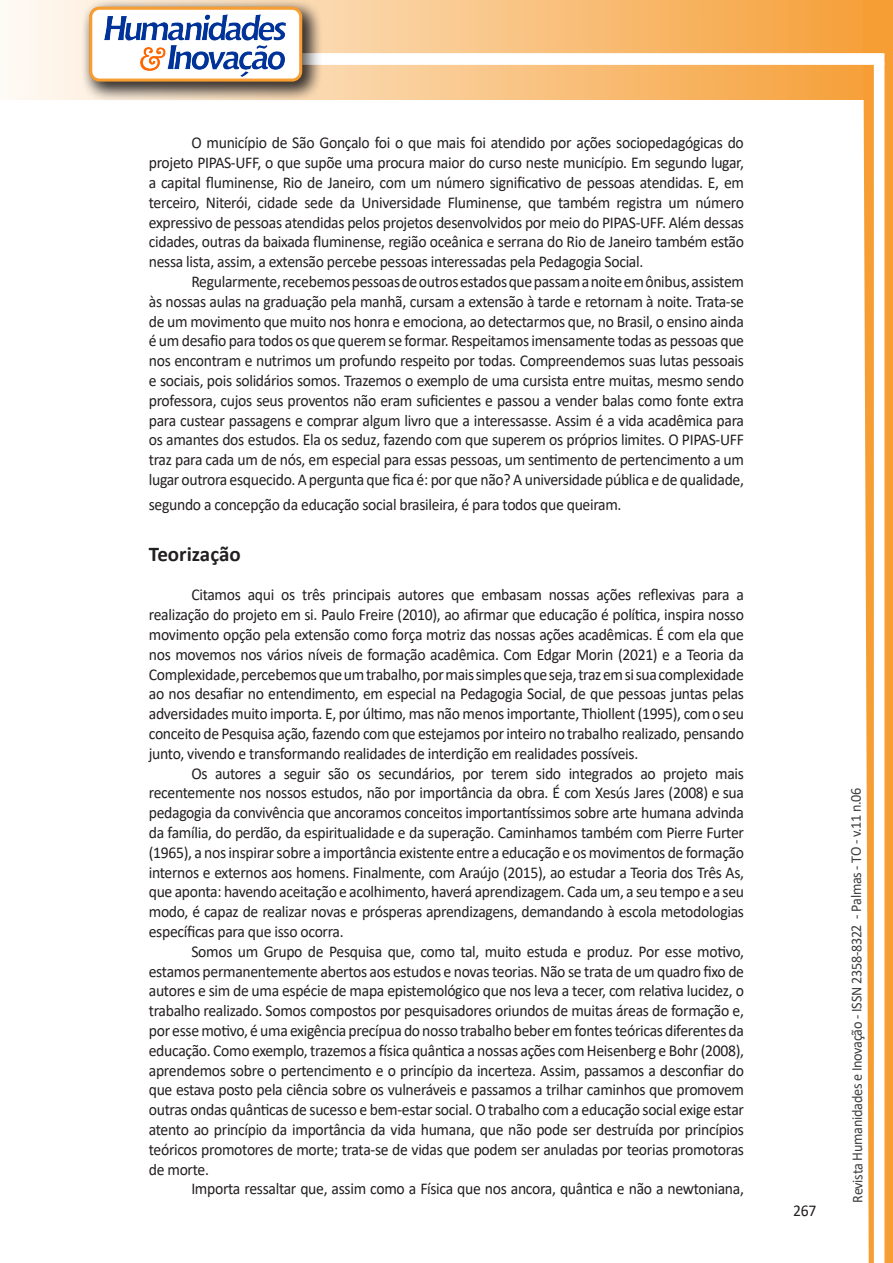
<style>
.page{position:relative;width:893px;height:1263px;background:#fff}
.page>*{position:absolute;margin:0;border:0;box-sizing:border-box;transform-origin:0 0}
.Titulo_2{font:700 21px "Calibri";color:#231f20}
.texto{font:16.5px/19.8px "Calibri";letter-spacing:-.02em;color:#231f20;text-align:justify;scale:.95 1}
.t1{font:15px "Calibri";letter-spacing:-.025em;color:#3e3e3f;scale:.95 1}
</style>
<div class="page">
<svg style="left:5px;top:0;width:858px;height:100px;background:#f9c484"></svg>
<div style="left:302px;top:53px;width:582px;height:12px;background:#fff;border:2px solid #fff"></div>
<svg style="left:863px;top:0;width:30px;height:1263px"></svg>
<div style="left:81px;top:0;width:241px;height:102px;background:#231f20;opacity:.75"></div>
<div style="left:91px;top:8px;width:210px;height:72px;background:#fff;border-radius:9px"></div>
<img style="left:104px;top:14px;width:181px;height:62px">
<div style="left:89px;top:7px;width:213px;height:75px;border:3px solid #f69e34;border-radius:9px"></div>
<p class="texto" style="left:149px;top:133px;width:628px;text-indent:43px">O município de São Gonçalo foi o que mais foi atendido por ações sociopedagógicas do projeto PIPAS-UFF, o que supõe uma procura maior do curso neste município. Em segundo lugar, a capital fluminense, Rio de Janeiro, com um número significativo de pessoas atendidas. E, em terceiro, Niterói, cidade sede da Universidade Fluminense, que também registra um número expressivo de pessoas atendidas pelos projetos desenvolvidos por meio do PIPAS-UFF. Além dessas cidades, outras da baixada fluminense, região oceânica e serrana do Rio de Janeiro também estão nessa lista, assim, a extensão percebe pessoas interessadas pela Pedagogia Social.</p>
<p class="texto" style="left:149px;top:271px;width:628px;text-indent:43px">Regularmente, recebemos pessoas de outros estados que passam a noite em ônibus, assistem às nossas aulas na graduação pela manhã, cursam a extensão à tarde e retornam à noite. Trata-se de um movimento que muito nos honra e emociona, ao detectarmos que, no Brasil, o ensino ainda é um desafio para todos os que querem se formar. Respeitamos imensamente todas as pessoas que nos encontram e nutrimos um profundo respeito por todas. Compreendemos suas lutas pessoais e sociais, pois solidários somos. Trazemos o exemplo de uma cursista entre muitas, mesmo sendo professora, cujos seus proventos não eram suficientes e passou a vender balas como fonte extra para custear passagens e comprar algum livro que a interessasse. Assim é a vida acadêmica para os amantes dos estudos. Ela os seduz, fazendo com que superem os próprios limites. O PIPAS-UFF traz para cada um de nós, em especial para essas pessoas, um sentimento de pertencimento a um lugar outrora esquecido. A pergunta que fica é: por que não? A universidade pública e de qualidade,</p>
<p class="texto" style="left:149px;top:494px;width:499px">segundo a concepção da educação social brasileira, é para todos que queiram.</p>
<p class="Titulo_2" style="left:149px;top:539px;width:93px">Teorização</p>
<p class="texto" style="left:149px;top:584px;width:628px;text-indent:43px">Citamos aqui os três principais autores que embasam nossas ações reflexivas para a realização do projeto em si. Paulo Freire (2010), ao afirmar que educação é política, inspira nosso movimento opção pela extensão como força motriz das nossas ações acadêmicas. É com ela que nos movemos nos vários níveis de formação acadêmica. Com Edgar Morin (2021) e a Teoria da Complexidade, percebemos que um trabalho, por mais simples que seja, traz em si sua complexidade ao nos desafiar no entendimento, em especial na Pedagogia Social, de que pessoas juntas pelas adversidades muito importa. E, por último, mas não menos importante, Thiollent (1995), com o seu conceito de Pesquisa ação, fazendo com que estejamos por inteiro no trabalho realizado, pensando junto, vivendo e transformando realidades de interdição em realidades possíveis.</p>
<p class="texto" style="left:149px;top:763px;width:628px;text-indent:43px">Os autores a seguir são os secundários, por terem sido integrados ao projeto mais recentemente nos nossos estudos, não por importância da obra. É com Xesús Jares (2008) e sua pedagogia da convivência que ancoramos conceitos importantíssimos sobre arte humana advinda da família, do perdão, da espiritualidade e da superação. Caminhamos também com Pierre Furter (1965), a nos inspirar sobre a importância existente entre a educação e os movimentos de formação internos e externos aos homens. Finalmente, com Araújo (2015), ao estudar a Teoria dos Três As, que aponta: havendo aceitação e acolhimento, haverá aprendizagem. Cada um, a seu tempo e a seu modo, é capaz de realizar novas e prósperas aprendizagens, demandando à escola metodologias específicas para que isso ocorra.</p>
<p class="texto" style="left:149px;top:941px;width:628px;text-indent:43px">Somos um Grupo de Pesquisa que, como tal, muito estuda e produz. Por esse motivo, estamos permanentemente abertos aos estudos e novas teorias. Não se trata de um quadro fixo de autores e sim de uma espécie de mapa epistemológico que nos leva a tecer, com relativa lucidez, o trabalho realizado. Somos compostos por pesquisadores oriundos de muitas áreas de formação e, por esse motivo, é uma exigência precípua do nosso trabalho beber em fontes teóricas diferentes da educação. Como exemplo, trazemos a física quântica a nossas ações com Heisenberg e Bohr (2008), aprendemos sobre o pertencimento e o princípio da incerteza. Assim, passamos a desconfiar do que estava posto pela ciência sobre os vulneráveis e passamos a trilhar caminhos que promovem outras ondas quânticas de sucesso e bem-estar social. O trabalho com a educação social exige estar atento ao princípio da importância da vida humana, que não pode ser destruída por princípios teóricos promotores de morte; trata-se de vidas que podem ser anuladas por teorias promotoras de morte.</p>
<p class="texto" style="left:191px;top:1178px;width:583px">Importa ressaltar que, assim como a Física que nos ancora, quântica e não a newtoniana,</p>
<p class="texto" style="left:793px;top:1200px;width:26px">267</p>
<p class="t1" style="left:846px;top:1203px;width:439px;rotate:-90deg">Revista Humanidades e Inovação - ISSN 2358-8322 - Palmas - TO - v.11 n.06</p>
</div>
